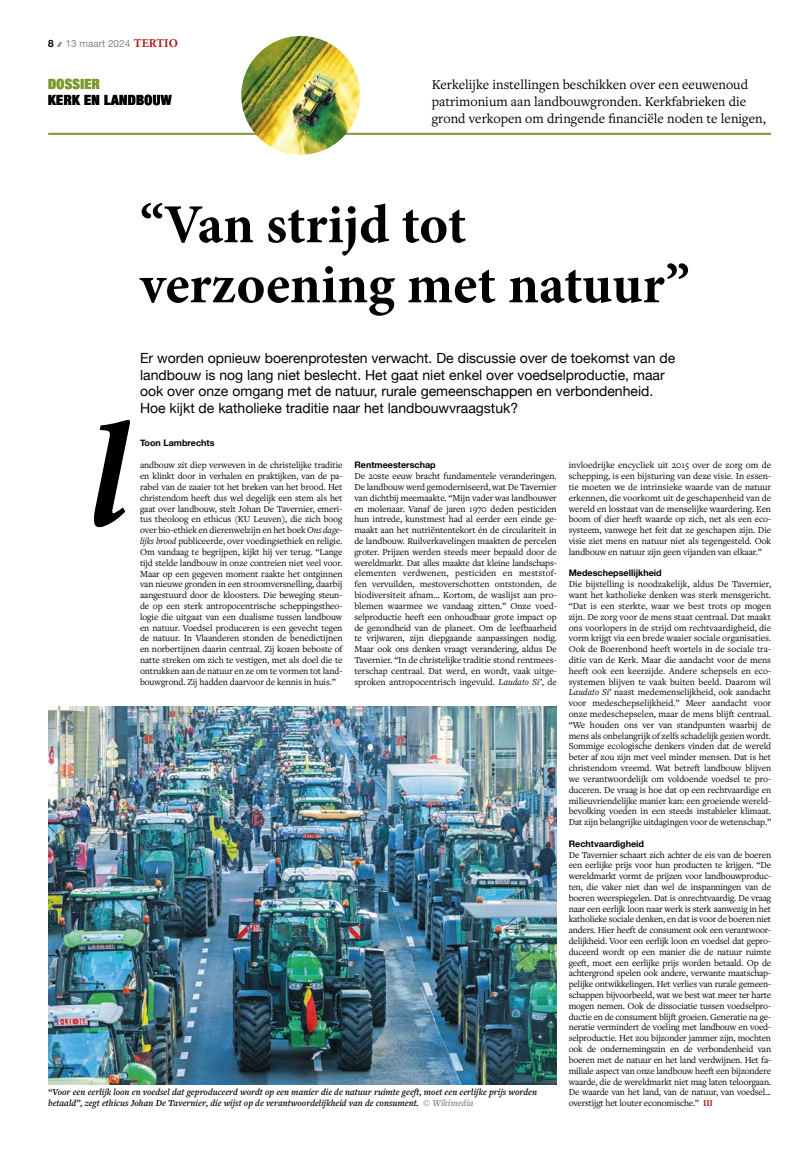
<style>
.page{position:relative;width:808px;height:1149px;background:#fff}
.page>*{position:absolute;margin:0;border:0;box-sizing:border-box;transform-origin:0 0}
.t1{font:italic 700 150px "Minion Pro";color:#000}
.t2{font:700 55px/60px "Minion Pro";letter-spacing:-.005em;color:#000}
.t3{font:14px/16.8px "Helvetica Neue";color:#000}
.t4{font:14px/16.8px "Freight Text Pro";color:#000}
.t5{font:900 condensed 14px "Helvetica Neue";letter-spacing:.025em;color:#000}
.t6{font:900 condensed 14px "Helvetica Neue";letter-spacing:.025em;color:#7a992b}
.t7{font:10px "Helvetica Neue";color:#878787}
.t8{font:9.5px/10.8px "Freight Text Pro";letter-spacing:-.01em;color:#000;text-align:justify}
.t9{font:italic 600 9.5px/10.8px "Freight Text Pro";color:#000}
.t10{font:700 9px "Helvetica Neue";color:#000}
.s1{font-weight:700;color:#000}
.s2{font-family:"Minion Pro";font-weight:700;font-size:12px;color:#ae1613}
.s3{font-style:italic}
.s4{font-family:"Minion Pro";font-weight:700;font-size:9px;color:#ae1613}
.s5{color:#878787}
</style>
<div class="page">
<hr style="left:48px;top:133px;width:723px;height:2px;background:#7a992b">
<img style="left:241px;top:36px;width:119px;height:119px;border-radius:59px">
<img style="left:48px;top:706px;width:509px;height:378px">
<p class="t7" style="left:48px;top:36px;width:131px"><span class="s1">8</span> 13 maart 2024 <span class="s2">TERTIO</span></p>
<h3 class="t6" style="left:48px;top:72px;width:53px">DOSSIER</h3>
<h3 class="t5" style="left:48px;top:88px;width:125px">KERK EN LANDBOUW</h3>
<h3 class="t4" style="left:432px;top:75px;width:336px">Kerkelijke instellingen beschikken over een eeuwenoud patrimonium aan landbouwgronden. Kerkfabrieken die grond verkopen om dringende financiële noden te lenigen,</h3>
<h2 class="t2" style="left:140px;top:194px;width:551px">“Van strijd tot verzoening met natuur”</h2>
<p class="t3" style="left:140px;top:350px;width:537px">Er worden opnieuw boerenprotesten verwacht. De discussie over de toekomst van de landbouw is nog lang niet beslecht. Het gaat niet enkel over voedselproductie, maar ook over onze omgang met de natuur, rurale gemeenschappen en verbondenheid.<br>Hoe kijkt de katholieke traditie naar het landbouwvraagstuk?</p>
<p class="t10" style="left:140px;top:435px;width:76px">Toon Lambrechts</p>
<h1 class="t1" style="left:87px;top:370px;width:43px">l</h1>
<p class="t8" style="left:140px;top:459px;width:204px">andbouw zit diep verweven in de christelijke traditie en klinkt door in verhalen en praktijken, van de pa&shy;rabel van de zaaier tot het breken van het brood. Het christendom heeft dus wel degelijk een stem als het gaat over landbouw, stelt Johan De Tavernier, emeri&shy;tus theoloog en ethicus (KU Leuven), die zich boog over bio-ethiek en dierenwelzijn en het boek <span class="s3">Ons dage&shy;lijks brood</span> publiceerde, over voedingsethiek en religie.<br>Om vandaag te begrijpen, kijkt hij ver terug. “Lange tijd stelde landbouw in onze contreien niet veel voor.<br>Maar op een gegeven moment raakte het ontginnen van nieuwe gronden in een stroomversnelling, daarbij aangestuurd door de kloosters. Die beweging steun&shy;de op een sterk antropocentrische scheppingstheo&shy;logie die uitgaat van een dualisme tussen landbouw en natuur. Voedsel produceren is een gevecht tegen de natuur. In Vlaanderen stonden de benedictijnen en norbertijnen daarin centraal. Zij kozen beboste of natte streken om zich te vestigen, met als doel die te ontrukken aan de natuur en ze om te vormen tot land&shy;bouwgrond. Zij hadden daarvoor de kennis in huis.”</p>
<p class="t10" style="left:354px;top:458px;width:83px">Rentmeesterschap</p>
<p class="t8" style="left:354px;top:470px;width:204px">De 20ste eeuw bracht fundamentele veranderingen.<br>De landbouw werd gemoderniseerd, wat De Tavernier van dichtbij meemaakte. “Mijn vader was landbouwer en molenaar. Vanaf de jaren 1970 deden pesticiden hun intrede, kunstmest had al eerder een einde ge&shy;maakt aan het nutriëntentekort én de circulariteit in de landbouw. Ruilverkavelingen maakten de percelen groter. Prijzen werden steeds meer bepaald door de wereldmarkt. Dat alles maakte dat kleine landschaps&shy;elementen verdwenen, pesticiden en meststof&shy;fen vervuilden, mestoverschotten ontstonden, de biodiversiteit afnam... Kortom, de waslijst aan pro&shy;blemen waarmee we vandaag zitten.” Onze voed&shy;selproductie heeft een onhoudbaar grote impact op de gezondheid van de planeet. Om de leefbaarheid te vrijwaren, zijn diepgaande aanpassingen nodig.<br>Maar ook ons denken vraagt verandering, aldus De Tavernier. “In de christelijke traditie stond rentmees&shy;terschap centraal. Dat werd, en wordt, vaak uitge&shy;sproken antropocentrisch ingevuld. <span class="s3">Laudato Si’</span>, de</p>
<p class="t8" style="left:569px;top:459px;width:204px">invloedrijke encycliek uit 2015 over de zorg om de schepping, is een bijsturing van deze visie. In essen&shy;tie moeten we de intrinsieke waarde van de natuur erkennen, die voorkomt uit de geschapenheid van de wereld en losstaat van de menselijke waardering. Een boom of dier heeft waarde op zich, net als een eco&shy;systeem, vanwege het feit dat ze geschapen zijn. Die visie ziet mens en natuur niet als tegengesteld. Ook landbouw en natuur zijn geen vijanden van elkaar.”</p>
<p class="t10" style="left:569px;top:566px;width:94px">Medeschepsellijkheid</p>
<p class="t8" style="left:569px;top:578px;width:204px">Die bijstelling is noodzakelijk, aldus De Tavernier, want het katholieke denken was sterk mensgericht. “Dat is een sterkte, waar we best trots op mogen zijn. De zorg voor de mens staat centraal. Dat maakt ons voorlopers in de strijd om rechtvaardigheid, die vorm krijgt via een brede waaier sociale organisaties.<br>Ook de Boerenbond heeft wortels in de sociale tra&shy;ditie van de Kerk. Maar die aandacht voor de mens heeft ook een keerzijde. Andere schepsels en eco&shy;systemen blijven te vaak buiten beeld. Daarom wil <span class="s3">Laudato Si’</span> naast medemenselijkheid, ook aandacht voor medeschepselijkheid.” Meer aandacht voor onze medeschepselen, maar de mens blijft centraal. “We houden ons ver van standpunten waarbij de mens als onbelangrijk of zelfs schadelijk gezien wordt.<br>Sommige ecologische denkers vinden dat de wereld beter af zou zijn met veel minder mensen. Dat is het christendom vreemd. Wat betreft landbouw blijven we verantwoordelijk om voldoende voedsel te pro&shy;duceren. De vraag is hoe dat op een rechtvaardige en milieuvriendelijke manier kan: een groeiende wereld&shy;bevolking voeden in een steeds instabieler klimaat.<br>Dat zijn belangrijke uitdagingen voor de wetenschap.”</p>
<p class="t10" style="left:569px;top:836px;width:77px">Rechtvaardigheid</p>
<p class="t8" style="left:569px;top:848px;width:204px">De Tavernier schaart zich achter de eis van de boeren een eerlijke prijs voor hun producten te krijgen. “De wereldmarkt vormt de prijzen voor landbouwproduc&shy;ten, die vaker niet dan wel de inspanningen van de boeren weerspiegelen. Dat is onrechtvaardig. De vraag naar een eerlijk loon naar werk is sterk aanwezig in het katholieke sociale denken, en dat is voor de boeren niet anders. Hier heeft de consument ook een verantwoor&shy;delijkheid. Voor een eerlijk loon en voedsel dat gepro&shy;duceerd wordt op een manier die de natuur ruimte geeft, moet een eerlijke prijs worden betaald. Op de achtergrond spelen ook andere, verwante maatschap&shy;pelijke ontwikkelingen. Het verlies van rurale gemeen&shy;schappen bijvoorbeeld, wat we best wat meer ter harte mogen nemen. Ook de dissociatie tussen voedselpro&shy;ductie en de consument blijft groeien. Generatie na ge&shy;neratie vermindert de voeling met landbouw en voed&shy;selproductie. Het zou bijzonder jammer zijn, mochten ook de ondernemingszin en de verbondenheid van boeren met de natuur en het land verdwijnen. Het fa&shy;miliale aspect van onze landbouw heeft een bijzondere waarde, die de wereldmarkt niet mag laten teloorgaan.<br>De waarde van het land, van de natuur, van voedsel... overstijgt het louter economische.” <span class="s4">III</span></p>
<p class="t9" style="left:48px;top:1086px;width:490px">“Voor een eerlijk loon en voedsel dat geproduceerd wordt op een manier die de natuur ruimte geeft, moet een eerlijke prijs worden betaald”, zegt ethicus Johan De Tavernier, die wijst op de verantwoordelijkheid van de consument. <span class="s5">© Wikimedia</span></p>
</div>
